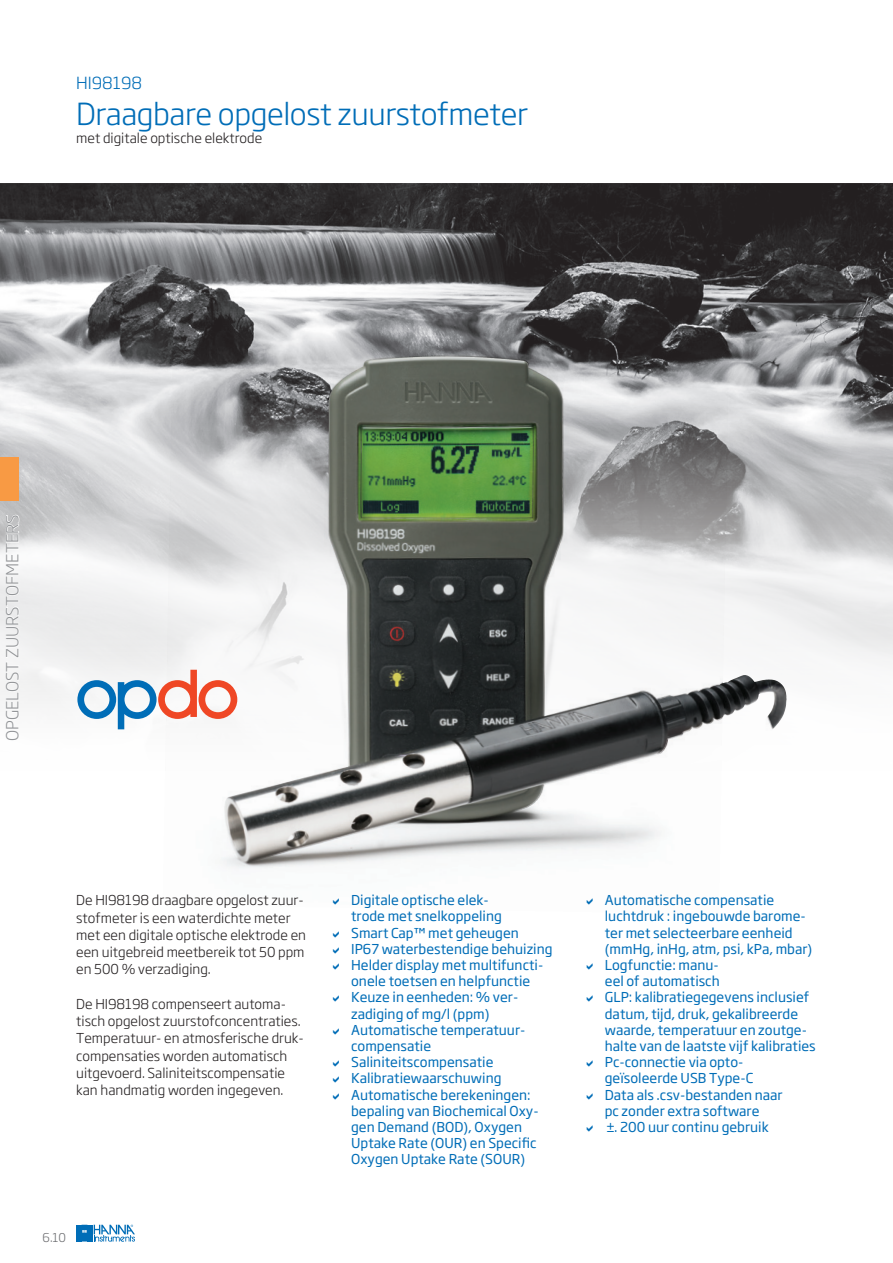
<style>
.page{position:relative;width:893px;height:1263px;background:#fff}
.page>*{position:absolute;margin:0;border:0;box-sizing:border-box;transform-origin:0 0}
.Artikel__titel{font:300 30px "Soho Gothic Pro";letter-spacing:-.015em;color:#006db7}
.t1{font:300 16.5px "Soho Gothic Pro";color:#939598}
.Artikel__code{font:300 16.5px "Soho Gothic Pro";color:#006db7}
.t2{font:13.5px/16.2px "Soho Gothic Pro";color:#006db7}
.t3{font:300 13.5px/17.2px "Soho Gothic Pro";color:#231f20}
.t4{font:300 12px "Soho Gothic Pro";color:#6c6d70}
.s1{font-style:italic}
</style>
<div class="page">
<img style="left:0;top:183px;width:893px;height:547px">
<img style="left:163px;top:312px;width:566px;height:557px">
<img style="left:349px;top:356px;width:96px;height:19px">
<svg style="left:77px;top:670px;width:160px;height:59px"></svg>
<svg style="left:77px;top:1224px;width:58px;height:18px"></svg>
<svg style="left:5px;top:514px;width:15px;height:216px"></svg>
<div style="left:0;top:457px;width:19px;height:43px;background:#f89a44"></div>
<p class="Artikel__code" style="left:76px;top:70px;width:67px">HI98198</p>
<p class="Artikel__titel" style="left:76px;top:91px;width:453px">Draagbare opgelost zuurstofmeter</p>
<p class="t3" style="left:76px;top:128px;width:188px">met digitale optische elektrode</p>
<p class="t1" style="left:0;top:741px;width:228px;rotate:-90deg">OPGELOST ZUURSTOFMETERS</p>
<p class="t3" style="left:76px;top:891px;width:231px">De HI98198 draagbare opgelost zuur&shy;stofmeter is een waterdichte meter met een digitale optische elektrode en een uitgebreid meetbereik tot 50 ppm en 500 % verzadiging.</p>
<p class="t3" style="left:76px;top:994px;width:229px">De HI98198 compenseert automa&shy;tisch opgelost zuurstofconcentraties.<br>Temperatuur- en atmosferische druk&shy;compensaties worden automatisch uitgevoerd. Saliniteitscompensatie kan handmatig worden ingegeven.</p>
<p class="t4" style="left:43px;top:1228px;width:25px">6.10</p>
<p class="t2" style="left:351px;top:891px;width:152px">Digitale optische elek&shy;trode met snelkoppeling</p>
<p class="t2" style="left:351px;top:924px;width:169px">Smart Cap™ met geheugen</p>
<p class="t2" style="left:351px;top:940px;width:203px">IP67 waterbestendige behuizing</p>
<p class="t2" style="left:351px;top:956px;width:194px">Helder display met multifuncti&shy;onele toetsen en helpfunctie</p>
<p class="t2" style="left:351px;top:988px;width:169px">Keuze in eenheden: % ver&shy;zadiging of mg/l (ppm)</p>
<p class="t2" style="left:351px;top:1021px;width:176px">Automatische temperatuur&shy;compensatie</p>
<p class="t2" style="left:351px;top:1053px;width:144px">Saliniteitscompensatie</p>
<p class="t2" style="left:351px;top:1069px;width:152px">Kalibratiewaarschuwing</p>
<p class="t2" style="left:351px;top:1086px;width:189px">Automatische berekeningen: bepaling van Biochemical Oxy&shy;gen Demand (BOD), Oxygen<br>Uptake Rate (OUR) en Specific<br>Oxygen Uptake Rate (SOUR)</p>
<p class="t2" style="left:605px;top:891px;width:209px">Automatische compensatie luchtdruk : ingebouwde barome&shy;ter met selecteerbare eenheid (mmHg, inHg, atm, psi, kPa, mbar)</p>
<p class="t2" style="left:605px;top:956px;width:116px">Logfunctie: manu&shy;eel of automatisch</p>
<p class="t2" style="left:605px;top:988px;width:212px">GLP: kalibratiegegevens inclusief datum, tijd, druk, gekalibreerde waarde, temperatuur en zoutge&shy;halte van de laatste vijf kalibraties</p>
<p class="t2" style="left:605px;top:1053px;width:150px">Pc-connectie via opto&shy;geïsoleerde USB Type-C</p>
<p class="t2" style="left:605px;top:1086px;width:179px">Data als .csv-bestanden naar pc zonder extra software</p>
<p class="t2" style="left:605px;top:1118px;width:165px"><span class="s1">±</span>. 200 uur continu gebruik</p>
</div>
